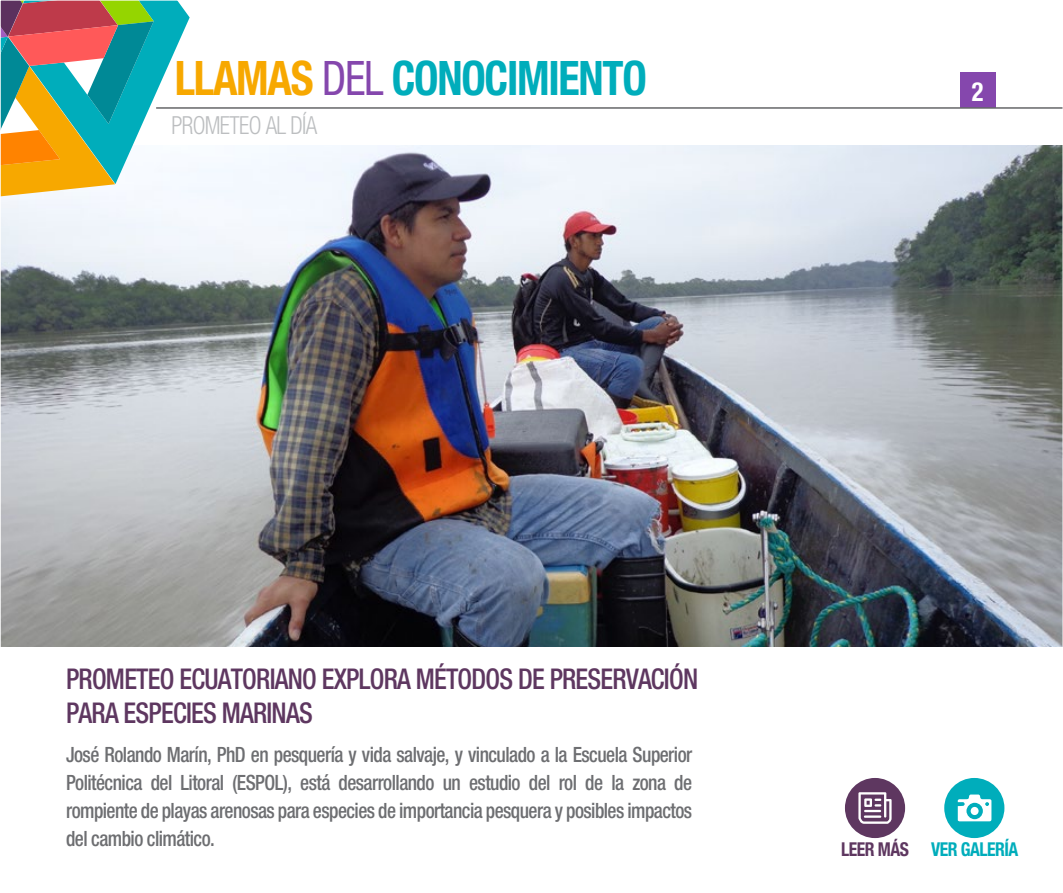
<style>
.page{position:relative;width:1063px;height:893px;background:#fff}
.page>*{position:absolute;margin:0;border:0;box-sizing:border-box;transform-origin:0 0}
.t1{font:700 condensed 47.7px "Helvetica Neue LT Std";letter-spacing:-.03em;color:#00adbb;scale:.92 1}
.t2{font:500 condensed 28.65px/34px "Helvetica Neue LT Std";letter-spacing:-.03em;color:#5e3760;scale:.92 1}
.t3{font:700 condensed 26.4px "Helvetica Neue LT Std";color:#fff;scale:.92 1}
.t4{font:300 condensed 24.9px "Helvetica Neue LT Std";letter-spacing:-.03em;color:#bcbec0;scale:.92 1}
.t5{font:500 condensed 21.15px/28px "Helvetica Neue LT Std";letter-spacing:-.03em;color:#6d6e71;text-align:justify;scale:.92 1}
.t6{font:700 condensed 19.2px "Helvetica Neue LT Std";letter-spacing:-.03em;color:#00adbb;scale:.92 1}
.s1{color:#f7a800}
.s2{font-weight:400;color:#8547ad}
.s3{color:#5e3760}
</style>
<div class="page">
<img style="left:0;top:0;width:1063px;height:839px">
<h1 class="t1" style="left:175px;top:49px;width:515px"><span class="s1">LLAMAS</span> <span class="s2">DEL</span> CONOCIMIENTO</h1>
<p class="t4" style="left:171px;top:111px;width:160px">PROMETEO AL DÍA</p>
<p class="t3" style="left:972px;top:75px;width:14px">2</p>
<h2 class="t2" style="left:66px;top:661px;width:689px">PROMETEO ECUATORIANO EXPLORA MÉTODOS DE PRESERVACIÓN<br>PARA ESPECIES MARINAS</h2>
<p class="t5" style="left:66px;top:741px;width:682px">José Rolando Marín, PhD en pesquería y vida salvaje, y vinculado a la Escuela Superior Politécnica del Litoral (ESPOL), está desarrollando un estudio del rol de la zona de rompiente de playas arenosas para especies de importancia pesquera y posibles impactos del cambio climático.</p>
<p class="t6" style="left:841px;top:837px;width:194px"><span class="s3">LEER MÁS</span> VER GALERÍA</p>
</div>
